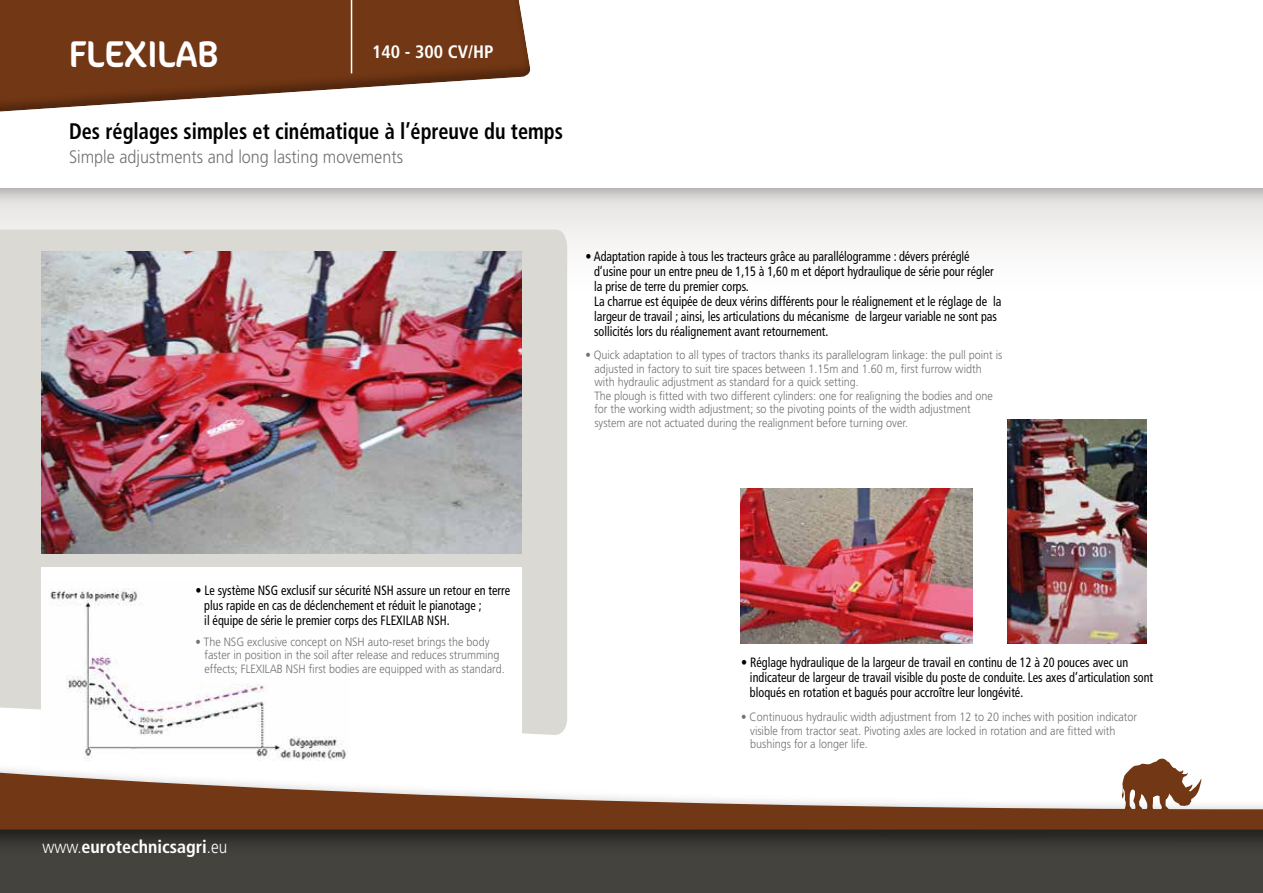
<style>
.page{position:relative;width:1263px;height:893px;background:#fff}
.page>*{position:absolute;margin:0;border:0;box-sizing:border-box;transform-origin:0 0}
.t1{font:37.5px "Cocon";color:#fff;scale:.93 1}
.t2{font:700 condensed 22.5px "Frutiger";color:#000;scale:.9 1}
.t3{font:300 18px "Frutiger";color:#707172;scale:.9 1}
.t4{font:700 condensed 18px "Frutiger";color:#fff}
.t5{font:condensed 13.5px/15px "Frutiger";color:#000;scale:.9 1}
.t6{font:300 12px/13.5px "Frutiger";color:#707172;scale:.9 1}
.s1{font-weight:300;font-stretch:normal}
</style>
<div class="page">
<svg style="left:0;top:206px;width:1263px;height:73px"></svg>
<div style="left:0;top:0;width:1263px;height:206px;background:#000;opacity:.27"></div>
<div style="left:0;top:0;width:1263px;height:187px;background:#fff"></div>
<div style="left:0;top:821px;width:1263px;height:72px;background:#45433e"></div>
<div style="left:0;top:725px;width:1263px;height:132px;background:#000;opacity:.61"></div>
<svg style="left:0;top:734px;width:1263px;height:96px"></svg>
<svg style="left:0;top:0;width:531px;height:112px;fill:#723714"></svg>
<hr style="left:351px;top:0;width:1px;height:73px;background:#fff">
<img style="left:740px;top:489px;width:233px;height:155px">
<img style="left:1008px;top:420px;width:138px;height:224px">
<div style="left:0;top:230px;width:567px;height:505px;background:#dad9d4"></div>
<img style="left:41px;top:252px;width:481px;height:302px">
<div style="left:41px;top:567px;width:481px;height:203px;background:#fff"></div>
<img style="left:50px;top:589px;width:298px;height:171px">
<h1 class="t1" style="left:69px;top:32px;width:162px">FLEXILAB</h1>
<h3 class="t4" style="left:372px;top:41px;width:123px">140 - 300 CV/HP</h3>
<h2 class="t2" style="left:69px;top:118px;width:550px">Des réglages simples et cinématique à l’épreuve du temps</h2>
<h3 class="t3" style="left:69px;top:147px;width:373px">Simple adjustments and long lasting movements</h3>
<p class="t5" style="left:594px;top:249px;width:454px;text-indent:-9px">• Adaptation rapide à tous les tracteurs grâce au parallélogramme : dévers préréglé d’usine pour un entre pneu de 1,15 à 1,60 m et déport hydraulique de série pour régler la prise de terre du premier corps.<br>La charrue est équipée de deux vérins différents pour le réalignement et le réglage de la largeur de travail ; ainsi, les articulations du mécanisme de largeur variable ne sont pas sollicités lors du réalignement avant retournement.</p>
<p class="t6" style="left:594px;top:348px;width:455px;text-indent:-9px">• Quick adaptation to all types of tractors thanks its parallelogram linkage: the pull point is adjusted in factory to suit tire spaces between 1.15m and 1.60 m, first furrow width with hydraulic adjustment as standard for a quick setting.<br>The plough is fitted with two different cylinders: one for realigning the bodies and one for the working width adjustment; so the pivoting points of the width adjustment system are not actuated during the realignment before turning over.</p>
<p class="t5" style="left:204px;top:583px;width:341px;text-indent:-9px">• Le système NSG exclusif sur sécurité NSH assure un retour en terre plus rapide en cas de déclenchement et réduit le pianotage ;<br>il équipe de série le premier corps des FLEXILAB NSH.</p>
<p class="t6" style="left:205px;top:635px;width:335px;text-indent:-9px">• The NSG exclusive concept on NSH auto-reset brings the body faster in position in the soil after release and reduces strumming effects; FLEXILAB NSH first bodies are equipped with as standard.</p>
<h3 class="t4" style="left:43px;top:836px;width:186px"><span class="s1">www.</span>eurotechnicsagri<span class="s1">.eu</span></h3>
<p class="t5" style="left:750px;top:655px;width:449px;text-indent:-9px">• Réglage hydraulique de la largeur de travail en continu de 12 à 20 pouces avec un indicateur de largeur de travail visible du poste de conduite. Les axes d’articulation sont bloqués en rotation et bagués pour accroître leur longévité.</p>
<p class="t6" style="left:750px;top:710px;width:431px;text-indent:-9px">• Continuous hydraulic width adjustment from 12 to 20 inches with position indicator visible from tractor seat. Pivoting axles are locked in rotation and are fitted with bushings for a longer life.</p>
</div>
